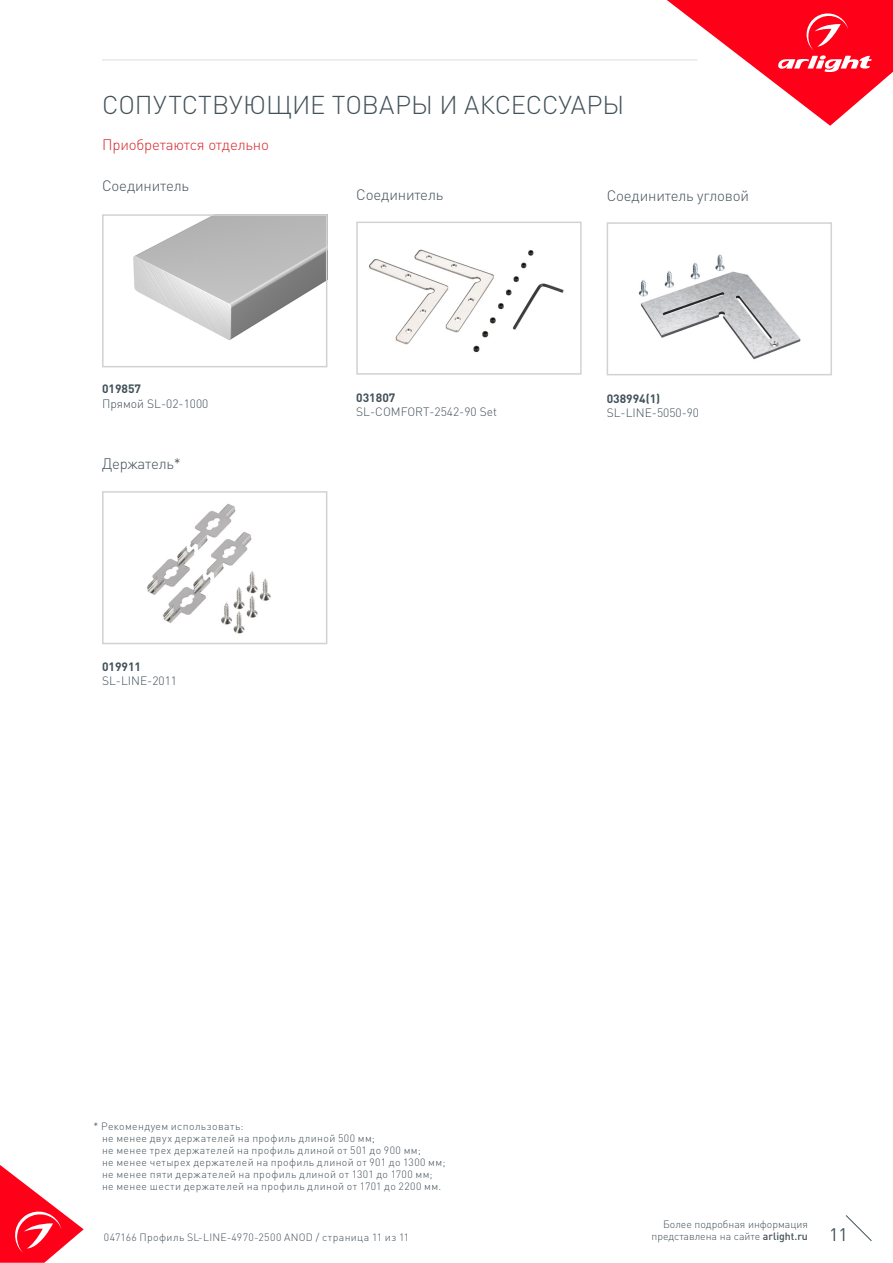
<style>
.page{position:relative;width:893px;height:1263px;background:#fff}
.page>*{position:absolute;margin:0;border:0;box-sizing:border-box;transform-origin:0 0}
.t1{font:300 25.5px "DIN Pro";color:#425159}
.t2{font:18px "DIN Pro";color:#425159}
.t3{font:300 15px "DIN Pro";letter-spacing:-.01em;color:#425159}
.t4{font:300 15px "DIN Pro";letter-spacing:-.01em;color:#d5262a}
.t5{font:300 12px "DIN Pro";color:#425159}
.t6{font:700 12px "DIN Pro";color:#425159}
.t7{font:300 10.5px "DIN Pro";letter-spacing:.035em;color:#425159}
.t8{font:300 10.5px "DIN Pro";color:#425159}
.s1{font-weight:500}
</style>
<div class="page">
<svg style="left:0;top:1165px;width:84px;height:98px"></svg>
<svg style="left:845px;top:1215px;width:27px;height:26px"></svg>
<svg style="left:667px;top:0;width:226px;height:126px"></svg>
<hr style="left:102px;top:60px;width:595px;height:1px;background:#dcdddf">
<img style="left:133px;top:217px;width:191px;height:123px">
<div style="left:102px;top:214px;width:225px;height:153px;border:2px solid #d1d2d4"></div>
<img style="left:369px;top:249px;width:195px;height:104px">
<div style="left:356px;top:222px;width:226px;height:153px;border:2px solid #d1d2d4"></div>
<img style="left:638px;top:254px;width:163px;height:106px">
<div style="left:607px;top:222px;width:225px;height:153px;border:2px solid #d1d2d4"></div>
<img style="left:146px;top:503px;width:125px;height:131px">
<div style="left:102px;top:491px;width:225px;height:153px;border:2px solid #d1d2d4"></div>
<p class="t1" style="left:102px;top:87px;width:524px">СОПУТСТВУЮЩИЕ ТОВАРЫ И АКСЕССУАРЫ</p>
<p class="t4" style="left:102px;top:134px;width:168px">Приобретаются отдельно</p>
<p class="t3" style="left:102px;top:175px;width:89px">Соединитель</p>
<p class="t6" style="left:102px;top:381px;width:41px">019857</p>
<p class="t5" style="left:102px;top:395px;width:108px">Прямой SL-02-1000</p>
<p class="t3" style="left:102px;top:453px;width:80px">Держатель*</p>
<p class="t6" style="left:102px;top:659px;width:41px">019911</p>
<p class="t5" style="left:102px;top:673px;width:76px">SL-LINE-2011</p>
<p class="t3" style="left:356px;top:184px;width:89px">Соединитель</p>
<p class="t6" style="left:356px;top:389px;width:41px">031807</p>
<p class="t5" style="left:356px;top:404px;width:142px">SL-COMFORT-2542-90 Set</p>
<p class="t3" style="left:607px;top:185px;width:144px">Соединитель угловой</p>
<p class="t6" style="left:607px;top:390px;width:55px">038994(1)</p>
<p class="t5" style="left:607px;top:404px;width:94px">SL-LINE-5050-90</p>
<p class="t7" style="left:94px;top:1119px;width:152px">* Рекомендуем использовать:</p>
<p class="t7" style="left:102px;top:1131px;width:274px">не менее двух держателей на профиль длиной 500 мм;</p>
<p class="t7" style="left:102px;top:1143px;width:320px">не менее трех держателей на профиль длиной от 501 до 900 мм;</p>
<p class="t7" style="left:102px;top:1155px;width:345px">не менее четырех держателей на профиль длиной от 901 до 1300 мм;</p>
<p class="t7" style="left:102px;top:1167px;width:332px">не менее пяти держателей на профиль длиной от 1301 до 1700 мм;</p>
<p class="t7" style="left:102px;top:1179px;width:341px">не менее шести держателей на профиль длиной от 1701 до 2200 мм.</p>
<p class="t8" style="left:663px;top:1216px;width:146px">Более подробная информация</p>
<p class="t8" style="left:651px;top:1229px;width:158px">представлена на сайте <span class="s1">arlight.ru</span></p>
<p class="t7" style="left:104px;top:1230px;width:307px">047166 Профиль SL-LINE-4970-2500 ANOD / страница 11 из 11</p>
<h2 class="t2" style="left:829px;top:1222px;width:20px">11</h2>
</div>
